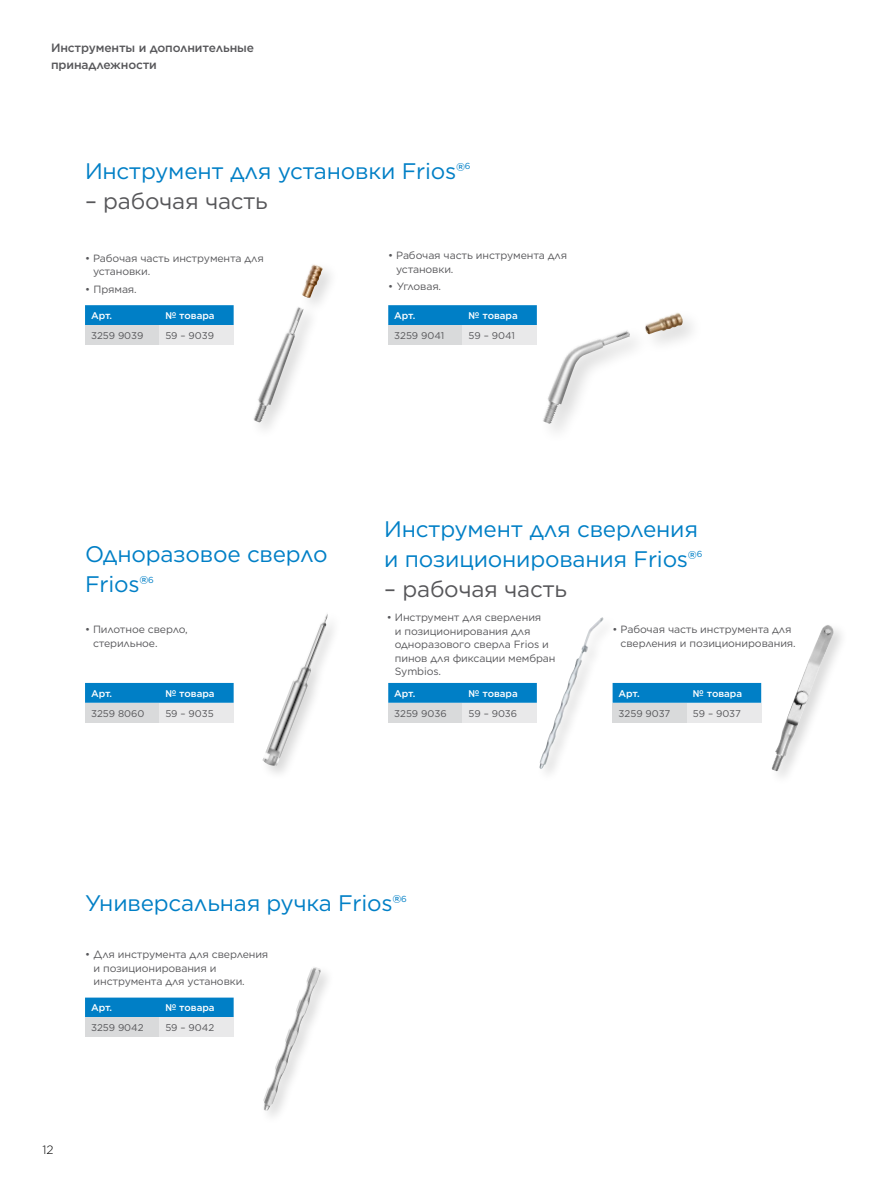
<style>
.page{position:relative;width:893px;height:1191px;background:#fff}
.page>*{position:absolute;margin:0;border:0;box-sizing:border-box;transform-origin:0 0}
.t1{font:22.5px/30px "Gotham";letter-spacing:-.01em;color:#007fc6}
.t2{font:22.5px "Gotham";letter-spacing:-.01em;color:#57575a}
.t3{font:500 12px/16.5px "Gotham";letter-spacing:-.01em;color:#57575a}
.t4{font:300 12px "Gotham";color:#000}
.t5{font:10.5px/13.5px "Gotham";letter-spacing:-.01em;color:#57575a}
.t6{font:9.75px "Gotham";color:#57575a}
.t7{font:500 9.75px "Gotham";color:#fff}
.t8{font:8.7px "Gotham";color:#007fc6}
</style>
<div class="page">
<div style="left:85px;top:305px;width:149px;height:20px;background:#007fc6"></div>
<div style="left:85px;top:325px;width:74px;height:20px;background:#d9dadb"></div>
<div style="left:159px;top:325px;width:75px;height:20px;background:#e9e9ea"></div>
<div style="left:388px;top:305px;width:149px;height:20px;background:#007fc6"></div>
<div style="left:388px;top:325px;width:75px;height:20px;background:#d9dadb"></div>
<div style="left:463px;top:325px;width:74px;height:20px;background:#e9e9ea"></div>
<div style="left:85px;top:683px;width:149px;height:19px;background:#007fc6"></div>
<div style="left:85px;top:702px;width:74px;height:20px;background:#d9dadb"></div>
<div style="left:159px;top:702px;width:75px;height:20px;background:#e9e9ea"></div>
<div style="left:388px;top:683px;width:148px;height:19px;background:#007fc6"></div>
<div style="left:388px;top:702px;width:75px;height:20px;background:#d9dadb"></div>
<div style="left:463px;top:702px;width:74px;height:20px;background:#e9e9ea"></div>
<div style="left:619px;top:683px;width:142px;height:19px;background:#007fc6"></div>
<div style="left:613px;top:702px;width:74px;height:20px;background:#d9dadb"></div>
<div style="left:687px;top:702px;width:74px;height:20px;background:#e9e9ea"></div>
<div style="left:85px;top:997px;width:149px;height:20px;background:#007fc6"></div>
<div style="left:85px;top:1017px;width:74px;height:20px;background:#d9dadb"></div>
<div style="left:159px;top:1017px;width:75px;height:20px;background:#e9e9ea"></div>
<img style="left:253px;top:264px;width:70px;height:158px">
<img style="left:543px;top:312px;width:140px;height:112px">
<img style="left:262px;top:614px;width:66px;height:152px">
<div style="left:536px;top:614px;width:83px;height:170px;background:#000;opacity:.15"></div>
<img style="left:539px;top:617px;width:65px;height:152px">
<img style="left:771px;top:625px;width:63px;height:146px">
<img style="left:263px;top:967px;width:58px;height:144px">
<p class="t3" style="left:51px;top:39px;width:205px">Инструменты и дополнительные принадлежности</p>
<h1 class="t1" style="left:85px;top:155px;width:382px">Инструмент для установки Frios®</h1>
<p class="t8" style="left:465px;top:161px;width:7px">6</p>
<h1 class="t2" style="left:85px;top:186px;width:184px">– рабочая часть</h1>
<p class="t5" style="left:93px;top:251px;width:172px;text-indent:-8px">• Рабочая часть инструмента для установки.</p>
<p class="t5" style="left:85px;top:282px;width:53px">• Прямая.</p>
<p class="t7" style="left:91px;top:309px;width:23px">Арт.</p>
<p class="t7" style="left:165px;top:309px;width:51px">№ товара</p>
<p class="t6" style="left:91px;top:329px;width:54px">3259 9039</p>
<p class="t6" style="left:165px;top:329px;width:50px">59 – 9039</p>
<p class="t5" style="left:396px;top:248px;width:172px;text-indent:-8px">• Рабочая часть инструмента для установки.</p>
<p class="t5" style="left:388px;top:280px;width:54px">• Угловая.</p>
<p class="t7" style="left:394px;top:309px;width:23px">Арт.</p>
<p class="t7" style="left:469px;top:309px;width:51px">№ товара</p>
<p class="t6" style="left:394px;top:329px;width:52px">3259 9041</p>
<p class="t6" style="left:469px;top:329px;width:48px">59 – 9041</p>
<h1 class="t1" style="left:85px;top:539px;width:244px">Одноразовое сверло<br>Frios®</h1>
<p class="t8" style="left:148px;top:574px;width:7px">6</p>
<h1 class="t1" style="left:384px;top:513px;width:315px">Инструмент для сверления и позиционирования Frios®</h1>
<p class="t8" style="left:697px;top:548px;width:7px">6</p>
<h1 class="t2" style="left:384px;top:574px;width:184px">– рабочая часть</h1>
<p class="t5" style="left:395px;top:610px;width:162px;text-indent:-8px">• Инструмент для сверления<br>и позиционирования для одноразового сверла Frios и пинов для фиксации мембран<br>Symbios.</p>
<p class="t5" style="left:93px;top:622px;width:96px;text-indent:-8px">• Пилотное сверло, стерильное.</p>
<p class="t5" style="left:620px;top:622px;width:177px;text-indent:-8px">• Рабочая часть инструмента для сверления и позиционирования.</p>
<p class="t7" style="left:91px;top:687px;width:23px">Арт.</p>
<p class="t7" style="left:165px;top:687px;width:51px">№ товара</p>
<p class="t6" style="left:91px;top:707px;width:55px">3259 8060</p>
<p class="t6" style="left:165px;top:707px;width:50px">59 – 9035</p>
<p class="t7" style="left:394px;top:687px;width:23px">Арт.</p>
<p class="t7" style="left:469px;top:687px;width:51px">№ товара</p>
<p class="t6" style="left:394px;top:707px;width:54px">3259 9036</p>
<p class="t6" style="left:469px;top:707px;width:50px">59 – 9036</p>
<h1 class="t1" style="left:85px;top:887px;width:318px">Универсальная ручка Frios®</h1>
<p class="t8" style="left:401px;top:893px;width:7px">6</p>
<p class="t5" style="left:94px;top:947px;width:176px;text-indent:-9px">• Для инструмента для сверления и позиционирования и инструмента для установки.</p>
<p class="t7" style="left:91px;top:1001px;width:23px">Арт.</p>
<p class="t7" style="left:165px;top:1001px;width:51px">№ товара</p>
<p class="t6" style="left:91px;top:1021px;width:54px">3259 9042</p>
<p class="t6" style="left:165px;top:1021px;width:50px">59 – 9042</p>
<p class="t4" style="left:43px;top:1142px;width:13px">12</p>
<p class="t7" style="left:619px;top:687px;width:23px">Арт.</p>
<p class="t7" style="left:693px;top:687px;width:51px">№ товара</p>
<p class="t6" style="left:619px;top:707px;width:53px">3259 9037</p>
<p class="t6" style="left:693px;top:707px;width:49px">59 – 9037</p>
</div>
